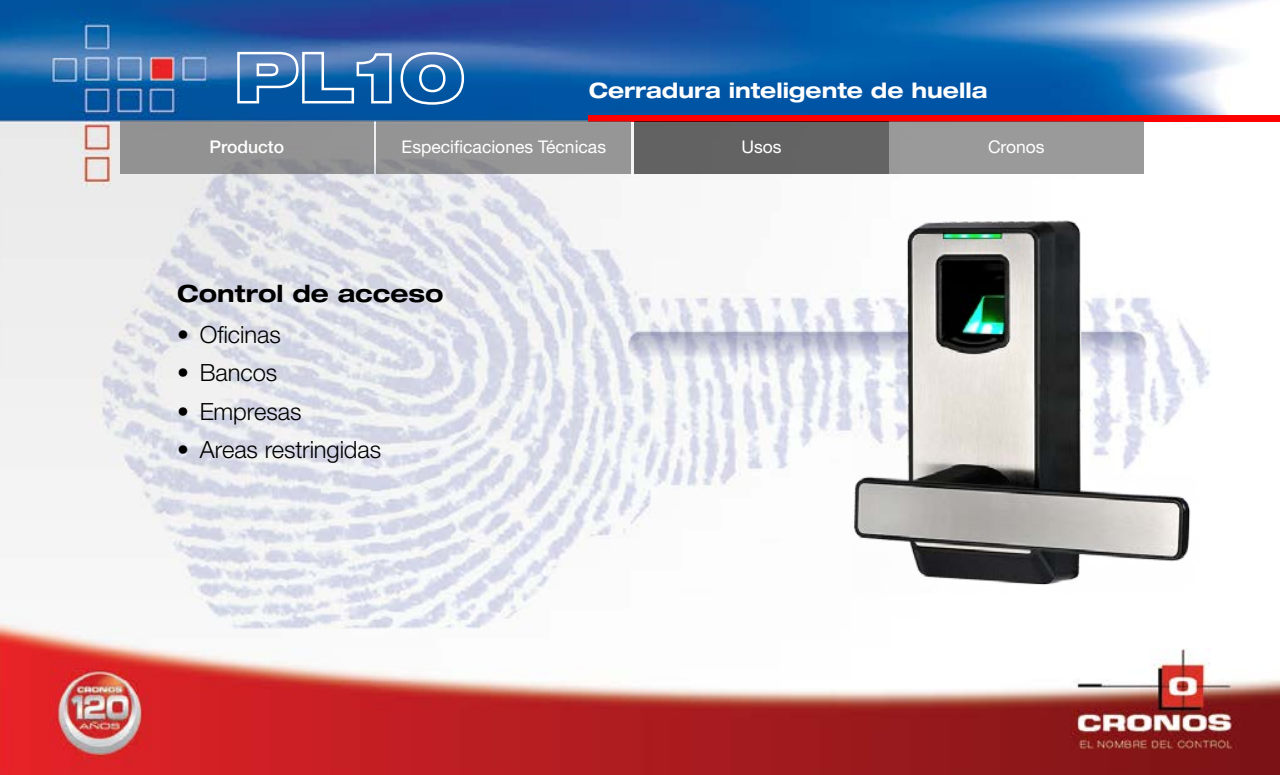
<style>
.page{position:relative;width:1280px;height:775px;background:#fff}
.page>*{position:absolute;margin:0;border:0;box-sizing:border-box;transform-origin:0 0}
.t1{font:300 23.75px "Helvetica Neue LT Std";letter-spacing:-.005em;color:#000}
.t2{font:700 expanded 23.75px "Helvetica Neue LT Std";color:#000}
.t3{font:700 expanded 21.25px "Helvetica Neue LT Std";color:#fff}
.t4{font:17.5px "Helvetica Neue LT Std";color:#fff}
.t5{font:500 17.5px "Helvetica Neue LT Std";color:#fff}
</style>
<div class="page">
<img style="left:0;top:0;width:1280px;height:775px">
<svg style="left:236px;top:51px;width:157px;height:54px;background:#4a82ba"></svg>
<svg style="left:399px;top:51px;width:64px;height:55px;background:#417eb8"></svg>
<div style="left:589px;top:115px;width:691px;height:6px;background:#f00"></div>
<img style="left:820px;top:216px;width:388px;height:382px">
<div style="left:377px;top:121px;width:254px;height:53px;background:#959595"></div>
<div style="left:634px;top:121px;width:255px;height:53px;background:#636363"></div>
<div style="left:889px;top:121px;width:255px;height:53px;background:#9a9a9a"></div>
<div style="left:120px;top:121px;width:254px;height:53px;background:#929292"></div>
<p class="t3" style="left:589px;top:77px;width:386px">Cerradura inteligente de huella￼￼￼￼￼￼￼￼￼￼￼￼￼</p>
<p class="t5" style="left:210px;top:136px;width:76px">Producto</p>
<p class="t4" style="left:402px;top:136px;width:206px">Especificaciones Técnicas</p>
<p class="t4" style="left:742px;top:136px;width:42px">Usos</p>
<p class="t4" style="left:988px;top:136px;width:58px">Cronos</p>
<p class="t2" style="left:177px;top:279px;width:268px">Control de acceso</p>
<p class="t1" style="left:177px;top:320px;width:105px">• Oficinas</p>
<p class="t1" style="left:177px;top:358px;width:102px">• Bancos</p>
<p class="t1" style="left:177px;top:397px;width:126px">• Empresas</p>
<p class="t1" style="left:177px;top:435px;width:205px">• Areas restringidas</p>
</div>
